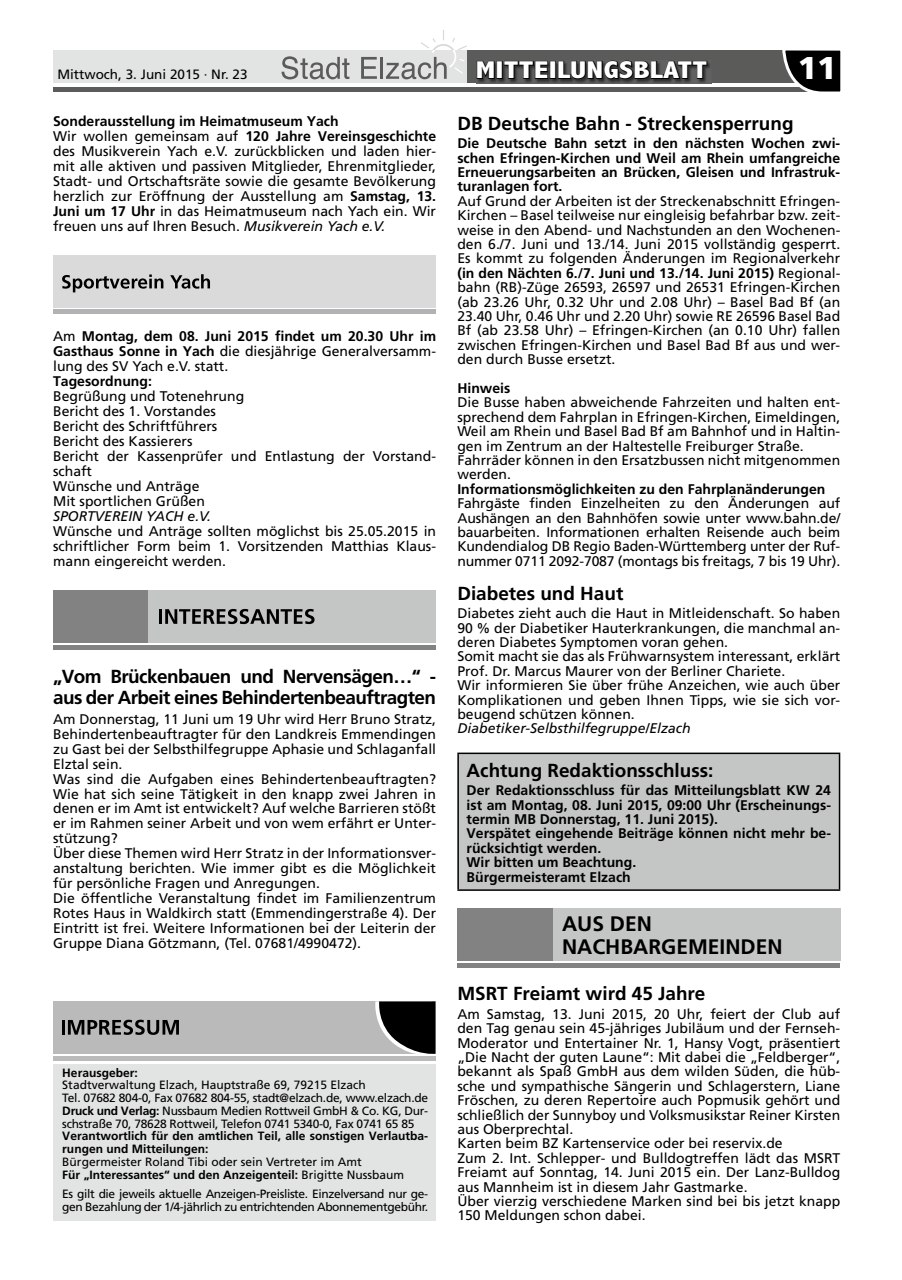
<style>
.page{position:relative;width:902px;height:1280px;background:#fff}
.page>*{position:absolute;margin:0;border:0;box-sizing:border-box;transform-origin:0 0}
.t1{font:900 31.5px "Frutiger";color:#fff}
.t2{font:800 condensed 24.45px "Abadi";letter-spacing:.01em;color:#fff;scale:1.26 1}
.t3{font:700 21px/22.5px "Frutiger";color:#000}
.t4{font:700 18.9px "Frutiger";color:#000}
.t5{font:700 18.9px/21.6px "Frutiger";letter-spacing:-.03em;color:#000}
.t6{font:13.95px/14.4px "Frutiger";color:#000}
.t7{font:700 13.95px/14.4px "Frutiger";color:#000;text-align:justify}
.t8{font:italic 13.95px "Frutiger";color:#000}
.t9{font:13.5px "Frutiger";color:#000}
.t10{font:12px/12.8px "Frutiger";letter-spacing:-.02em;color:#000}
.t11{font:12px/12.8px "Frutiger";color:#000}
.t12{font:700 12px/12.8px "Frutiger";color:#000}
.s1{font-weight:700}
.s2{font-style:italic}
.s3{font-weight:400}
</style>
<div class="page">
<div style="left:53px;top:51px;width:787px;height:32px;background:#e2e3e3"></div>
<div style="left:467px;top:51px;width:361px;height:32px;background:#5b5b5a"></div>
<hr style="left:53px;top:87px;width:787px;height:4px;background:#5b5b5a">
<svg style="left:780px;top:50px;width:61px;height:42px"></svg>
<svg style="left:281px;top:56px;width:68px;height:23px"></svg>
<svg style="left:361px;top:57px;width:16px;height:22px"></svg>
<hr style="left:380px;top:57px;width:3px;height:22px;background:#5b5b5a">
<svg style="left:386px;top:29px;width:81px;height:50px"></svg>
<img style="left:478px;top:63px;width:232px;height:20px">
<svg style="left:476px;top:60px;width:232px;height:20px"></svg>
<div style="left:53px;top:255px;width:16px;height:52px;background:#dadada"></div>
<div style="left:69px;top:255px;width:367px;height:52px;background:#dadada"></div>
<hr style="left:53px;top:310px;width:383px;height:4px;background:#b1b2b3">
<svg style="left:62px;top:274px;width:101px;height:18px"></svg>
<svg style="left:170px;top:274px;width:40px;height:15px"></svg>
<div style="left:53px;top:590px;width:96px;height:53px;background:#818281"></div>
<div style="left:149px;top:590px;width:287px;height:53px;background:#c4c5c5"></div>
<hr style="left:53px;top:645px;width:383px;height:4px;background:#818281">
<hr style="left:159px;top:609px;width:3px;height:15px;background:#000">
<svg style="left:165px;top:609px;width:149px;height:15px"></svg>
<div style="left:458px;top:753px;width:381px;height:137px;background:#c4c5c5"></div>
<hr style="left:457px;top:753px;width:383px;height:1px;background:#000">
<hr style="left:457px;top:754px;width:2px;height:135px;background:#000">
<hr style="left:838px;top:754px;width:2px;height:135px;background:#000">
<hr style="left:457px;top:889px;width:383px;height:2px;background:#000">
<div style="left:457px;top:908px;width:96px;height:52px;background:#818281"></div>
<div style="left:553px;top:908px;width:287px;height:52px;background:#c4c5c5"></div>
<hr style="left:457px;top:963px;width:383px;height:4px;background:#818281">
<div style="left:53px;top:1001px;width:382px;height:53px;background:#bababb"></div>
<div style="left:53px;top:1064px;width:382px;height:156px;background:#e2e3e3"></div>
<hr style="left:53px;top:1056px;width:382px;height:4px;background:#bababb">
<hr style="left:62px;top:1020px;width:3px;height:15px;background:#000">
<svg style="left:68px;top:1020px;width:111px;height:15px"></svg>
<svg style="left:375px;top:1001px;width:60px;height:53px"></svg>
<p class="t9" style="left:57px;top:66px;width:192px">Mittwoch, 3. Juni 2015 · Nr. 23</p>
<h2 class="t2" style="left:476px;top:57px;width:185px">MITTEILUNGSBLATT</h2>
<h1 class="t1" style="left:797px;top:49px;width:40px">11</h1>
<p class="t6" style="left:53px;top:113px;width:384px;line-height:15px"><span class="s1">Sonderausstellung im Heimatmuseum Yach<br></span>Wir wollen gemeinsam auf <span class="s1">120 Jahre Vereinsgeschichte </span>des Musikverein Yach e.V. zurückblicken und laden hier&shy;mit alle aktiven und passiven Mitglieder, Ehrenmitglieder, Stadt- und Ortschaftsräte sowie die gesamte Bevölkerung herzlich zur Eröffnung der Ausstellung am <span class="s1">Samstag, 13.<br>Juni um 17 Uhr</span> in das Heimatmuseum nach Yach ein. Wir freuen uns auf Ihren Besuch. <span class="s2">Musikverein Yach e.V.</span></p>
<h3 class="t4" style="left:457px;top:112px;width:338px">DB Deutsche Bahn - Streckensperrung</h3>
<p class="t7" style="left:457px;top:136px;width:384px">Die Deutsche Bahn setzt in den nächsten Wochen zwi&shy;schen Efringen-Kirchen und Weil am Rhein umfangreiche Erneuerungsarbeiten an Brücken, Gleisen und Infrastruk&shy;turanlagen fort.</p>
<p class="t6" style="left:457px;top:194px;width:384px;text-align:justify">Auf Grund der Arbeiten ist der Streckenabschnitt Efringen-Kirchen – Basel teilweise nur eingleisig befahrbar bzw. zeit&shy;weise in den Abend- und Nachstunden an den Wochenen&shy;den 6./7. Juni und 13./14. Juni 2015 vollständig gesperrt.<br>Es kommt zu folgenden Änderungen im Regionalverkehr <span class="s1">(in den Nächten 6./7. Juni und 13./14. Juni 2015)</span> Regional&shy;bahn (RB)-Züge 26593, 26597 und 26531 Efringen-Kirchen (ab 23.26 Uhr, 0.32 Uhr und 2.08 Uhr) – Basel Bad Bf (an 23.40 Uhr, 0.46 Uhr und 2.20 Uhr) sowie RE 26596 Basel Bad Bf (ab 23.58 Uhr) – Efringen-Kirchen (an 0.10 Uhr) fallen zwischen Efringen-Kirchen und Basel Bad Bf aus und wer&shy;den durch Busse ersetzt.</p>
<p class="t7" style="left:457px;top:381px;width:54px">Hinweis</p>
<p class="t6" style="left:457px;top:395px;width:384px">Die Busse haben abweichende Fahrzeiten und halten ent&shy;sprechend dem Fahrplan in Efringen-Kirchen, Eimeldingen, Weil am Rhein und Basel Bad Bf am Bahnhof und in Haltin&shy;gen im Zentrum an der Haltestelle Freiburger Straße.<br>Fahrräder können in den Ersatzbussen nicht mitgenommen werden.</p>
<p class="t7" style="left:457px;top:482px;width:369px">Informationsmöglichkeiten zu den Fahrplanänderungen</p>
<p class="t6" style="left:457px;top:496px;width:384px;text-align:justify">Fahrgäste finden Einzelheiten zu den Änderungen auf Aushängen an den Bahnhöfen sowie unter www.bahn.de/ bauarbeiten. Informationen erhalten Reisende auch beim Kundendialog DB Regio Baden-Württemberg unter der Ruf&shy;nummer 0711 2092-7087 (montags bis freitags, 7 bis 19 Uhr).</p>
<h3 class="t4" style="left:457px;top:582px;width:167px">Diabetes und Haut</h3>
<p class="t6" style="left:457px;top:606px;width:384px">Diabetes zieht auch die Haut in Mitleidenschaft. So haben 90 % der Diabetiker Hauterkrankungen, die manchmal an&shy;deren Diabetes Symptomen voran gehen.<br>Somit macht sie das als Frühwarnsystem interessant, erklärt Prof. Dr. Marcus Maurer von der Berliner Chariete.<br>Wir informieren Sie über frühe Anzeichen, wie auch über Komplikationen und geben Ihnen Tipps, wie sie sich vor&shy;beugend schützen können.</p>
<p class="t8" style="left:457px;top:720px;width:235px">Diabetiker-Selbsthilfegruppe/Elzach</p>
<h3 class="t4" style="left:466px;top:759px;width:248px">Achtung Redaktionsschluss:</h3>
<p class="t7" style="left:466px;top:783px;width:366px;text-align:left">Der Redaktionsschluss für das Mitteilungsblatt KW 24 ist am Montag, 08. Juni 2015, 09:00 Uhr (Erscheinungs&shy;termin MB Donnerstag, 11. Juni 2015).<br>Verspätet eingehende Beiträge können nicht mehr be&shy;rücksichtigt werden.<br>Wir bitten um Beachtung.<br>Bürgermeisteramt Elzach</p>
<h3 class="t3" style="left:562px;top:912px;width:222px">AUS DEN<br>NACHBARGEMEINDEN</h3>
<h3 class="t4" style="left:457px;top:982px;width:249px">MSRT Freiamt wird 45 Jahre</h3>
<p class="t6" style="left:457px;top:1007px;width:384px">Am Samstag, 13. Juni 2015, 20 Uhr, feiert der Club auf den Tag genau sein 45-jähriges Jubiläum und der Fernseh-Moderator und Entertainer Nr. 1, Hansy Vogt, präsentiert „Die Nacht der guten Laune“: Mit dabei die „Feldberger“, bekannt als Spaß GmbH aus dem wilden Süden, die hüb&shy;sche und sympathische Sängerin und Schlagerstern, Liane Fröschen, zu deren Repertoire auch Popmusik gehört und schließlich der Sunnyboy und Volksmusikstar Reiner Kirsten aus Oberprechtal.<br>Karten beim BZ Kartenservice oder bei reservix.de<br>Zum 2. Int. Schlepper- und Bulldogtreffen lädt das MSRT Freiamt auf Sonntag, 14. Juni 2015 ein. Der Lanz-Bulldog aus Mannheim ist in diesem Jahr Gastmarke.<br>Über vierzig verschiedene Marken sind bei bis jetzt knapp 150 Meldungen schon dabei.</p>
<p class="t7" style="left:53px;top:329px;width:384px;line-height:15px"><span class="s3">Am</span> Montag, dem 08. Juni 2015 findet um 20.30 Uhr im Gasthaus Sonne in Yach <span class="s3">die diesjährige Generalversamm&shy;lung des SV Yach e.V. statt.</span></p>
<p class="t7" style="left:53px;top:374px;width:100px">Tagesordnung:</p>
<p class="t6" style="left:53px;top:389px;width:384px;line-height:15px">Begrüßung und Totenehrung<br>Bericht des 1. Vorstandes<br>Bericht des Schriftführers<br>Bericht des Kassierers<br>Bericht der Kassenprüfer und Entlastung der Vorstand&shy;schaft<br>Wünsche und Anträge<br>Mit sportlichen Grüßen</p>
<p class="t8" style="left:53px;top:508px;width:159px">SPORTVEREIN YACH e.V.</p>
<p class="t6" style="left:53px;top:523px;width:384px;line-height:15px;text-align:justify">Wünsche und Anträge sollten möglichst bis 25.05.2015 in schriftlicher Form beim 1. Vorsitzenden Matthias Klaus&shy;mann eingereicht werden.</p>
<h3 class="t5" style="left:53px;top:665px;width:384px">„Vom Brückenbauen und Nervensägen…“ - aus der Arbeit eines Behindertenbeauftragten</h3>
<p class="t6" style="left:53px;top:711px;width:384px;line-height:15px">Am Donnerstag, 11 Juni um 19 Uhr wird Herr Bruno Stratz, Behindertenbeauftragter für den Landkreis Emmendingen zu Gast bei der Selbsthilfegruppe Aphasie und Schlaganfall Elztal sein.<br>Was sind die Aufgaben eines Behindertenbeauftragten?<br>Wie hat sich seine Tätigkeit in den knapp zwei Jahren in denen er im Amt ist entwickelt? Auf welche Barrieren stößt er im Rahmen seiner Arbeit und von wem erfährt er Unter&shy;stützung?<br>Über diese Themen wird Herr Stratz in der Informationsver&shy;anstaltung berichten. Wie immer gibt es die Möglichkeit für persönliche Fragen und Anregungen.<br>Die öffentliche Veranstaltung findet im Familienzentrum Rotes Haus in Waldkirch statt (Emmendingerstraße 4). Der Eintritt ist frei. Weitere Informationen bei der Leiterin der Gruppe Diana Götzmann, (Tel. 07681/4990472).</p>
<p class="t12" style="left:62px;top:1066px;width:77px">Herausgeber:</p>
<p class="t10" style="left:62px;top:1079px;width:367px">Stadtverwaltung Elzach, Hauptstraße 69, 79215 Elzach<br>Tel. 07682 804-0, Fax 07682 804-55, stadt@elzach.de, www.elzach.de <span class="s1">Druck und Verlag:</span> Nussbaum Medien Rottweil GmbH &amp; Co. KG, Dur&shy;schstraße 70, 78628 Rottweil, Telefon 0741 5340-0, Fax 0741 65 85</p>
<p class="t12" style="left:62px;top:1130px;width:367px">Verantwortlich für den amtlichen Teil, alle sonstigen Verlautba&shy;rungen und Mitteilungen:</p>
<p class="t11" style="left:62px;top:1155px;width:343px">Bürgermeister Roland Tibi oder sein Vertreter im Amt<br><span class="s1">Für „Interessantes“ und den Anzeigenteil:</span> Brigitte Nussbaum</p>
<p class="t10" style="left:62px;top:1187px;width:367px">Es gilt die jeweils aktuelle Anzeigen-Preisliste. Einzelversand nur ge&shy;gen Bezahlung der 1/4-jährlich zu entrichtenden Abonnementgebühr.</p>
</div>
